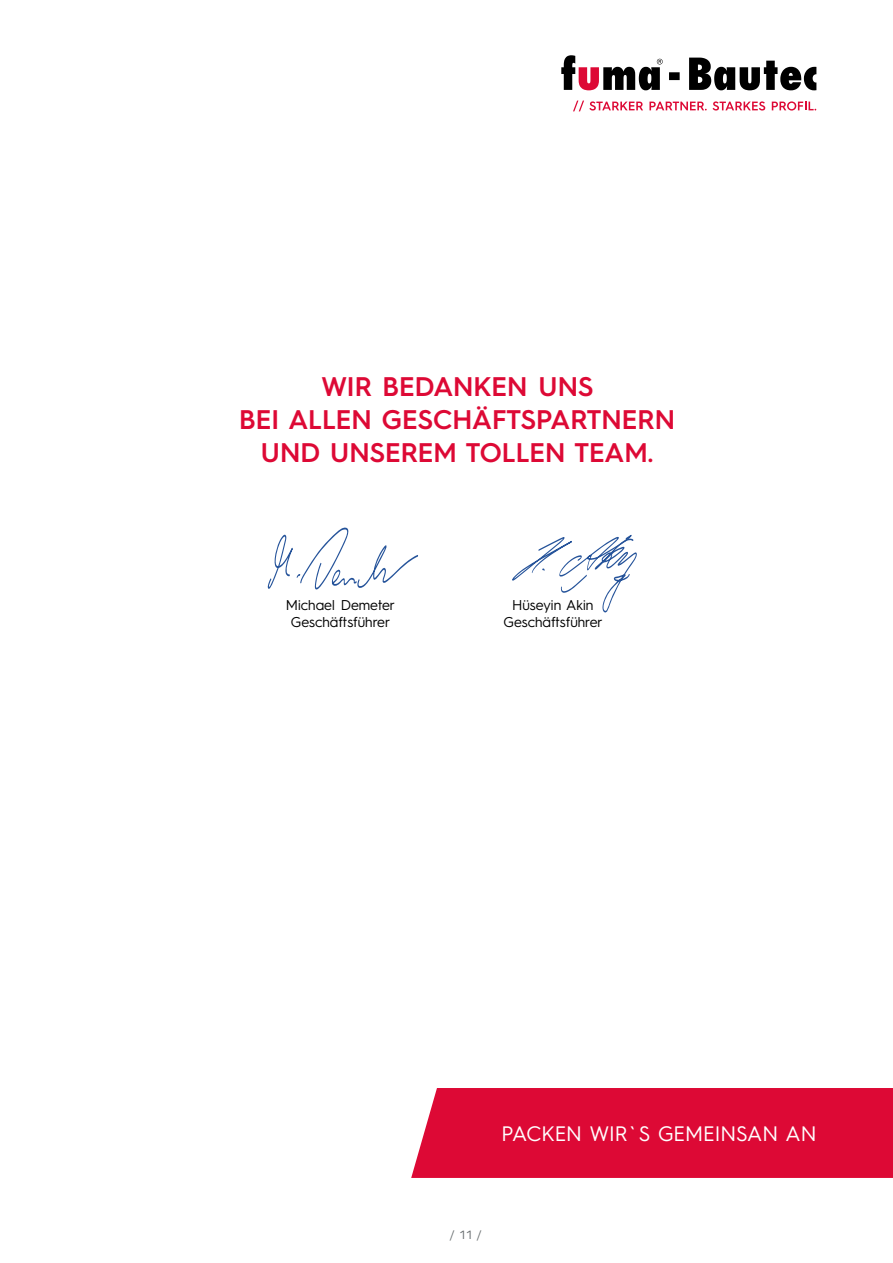
<style>
.page{position:relative;width:893px;height:1263px;background:#fff}
.page>*{position:absolute;margin:0;border:0;box-sizing:border-box;transform-origin:0 0}
.t1{font:600 27px/33px "Hurme Geometric Sans 3";color:#dd0935;text-align:center}
.t2{font:21px "Hurme Geometric Sans 3";color:#fff}
.t3{font:14.25px/17.4px "Hurme Geometric Sans 3";color:#000;text-align:center}
.t4{font:12px "Hurme Geometric Sans 3";color:#676c6e}
</style>
<div class="page">
<svg style="left:573px;top:101px;width:70px;height:10px"></svg>
<svg style="left:649px;top:102px;width:58px;height:8px"></svg>
<svg style="left:713px;top:101px;width:52px;height:10px"></svg>
<svg style="left:772px;top:101px;width:44px;height:10px"></svg>
<svg style="left:669px;top:58px;width:147px;height:32px"></svg>
<svg style="left:561px;top:55px;width:102px;height:35px"></svg>
<svg style="left:267px;top:527px;width:151px;height:63px"></svg>
<svg style="left:512px;top:535px;width:125px;height:78px"></svg>
<div style="left:411px;top:1088px;width:482px;height:90px;background:#dd0935"></div>
<p class="t1" style="left:239px;top:368px;width:437px">WIR BEDANKEN UNS<br>BEI ALLEN GESCHÄFTSPARTNERN<br>UND UNSEREM TOLLEN TEAM.</p>
<p class="t3" style="left:286px;top:595px;width:111px">Michael Demeter<br>Geschäftsführer</p>
<p class="t3" style="left:503px;top:595px;width:101px">Hüseyin Akin<br>Geschäftsführer</p>
<p class="t2" style="left:501px;top:1119px;width:317px">PACKEN WIR`S GEMEINSAN AN</p>
<p class="t4" style="left:450px;top:1226px;width:33px">/ 11 /</p>
</div>
